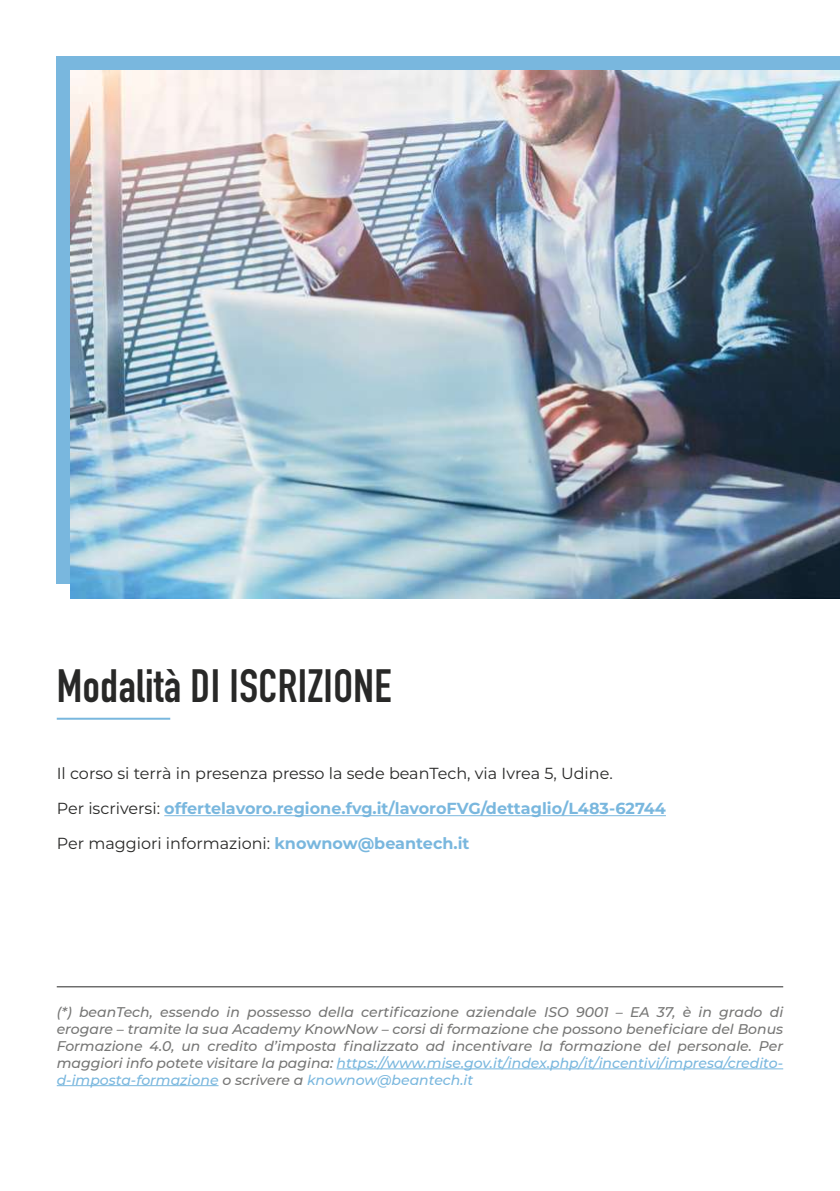
<style>
.page{position:relative;width:840px;height:1191px;background:#fff}
.page>*{position:absolute;margin:0;border:0;box-sizing:border-box;transform-origin:0 0}
.t1{font:700 46px "DIN Condensed";letter-spacing:.01em;color:#282827}
.t2{font:16px "Montserrat";color:#282827}
.t3{font:700 16px "Montserrat";color:#79b7de}
.t4{font:italic 500 14px/16.8px "Montserrat";color:#767675;text-align:justify}
.s1{font-weight:400;color:#282827}
.s2{font-weight:700;color:#79b7de}
.s3{color:#79b7de}
</style>
<div class="page">
<div style="left:57px;top:57px;width:782px;height:527px;background:#79b7de"></div>
<hr style="left:336px;top:1068px;width:446px;height:1px;background:#79b7de">
<hr style="left:57px;top:1085px;width:161px;height:1px;background:#79b7de">
<hr style="left:57px;top:717px;width:113px;height:2px;background:#79b7de">
<hr style="left:164px;top:815px;width:501px;height:1px;background:#79b7de">
<img style="left:71px;top:71px;width:768px;height:527px">
<hr style="left:57px;top:986px;width:725px;height:1px;background:#282827">
<h1 class="t1" style="left:57px;top:655px;width:336px">Modalità DI ISCRIZIONE</h1>
<p class="t2" style="left:57px;top:762px;width:557px">Il corso si terrà in presenza presso la sede beanTech, via Ivrea 5, Udine.</p>
<p class="t3" style="left:57px;top:797px;width:610px"><span class="s1">Per iscriversi:</span> offertelavoro.regione.fvg.it/lavoroFVG/dettaglio/L483-62744</p>
<p class="t2" style="left:57px;top:832px;width:414px">Per maggiori informazioni: <span class="s2">knownow@beantech.it</span></p>
<p class="t4" style="left:57px;top:1003px;width:727px">(*) beanTech, essendo in possesso della certificazione aziendale ISO 9001 – EA 37, è in grado di erogare – tramite la sua Academy KnowNow – corsi di formazione che possono beneficiare del Bonus Formazione 4.0, un credito d’imposta finalizzato ad incentivare la formazione del personale. Per maggiori info potete visitare la pagina: <span class="s3">https://www.mise.gov.it/index.php/it/incentivi/impresa/credito&shy;d-imposta-formazione</span> o scrivere a <span class="s3">knownow@beantech.it</span></p>
</div>
